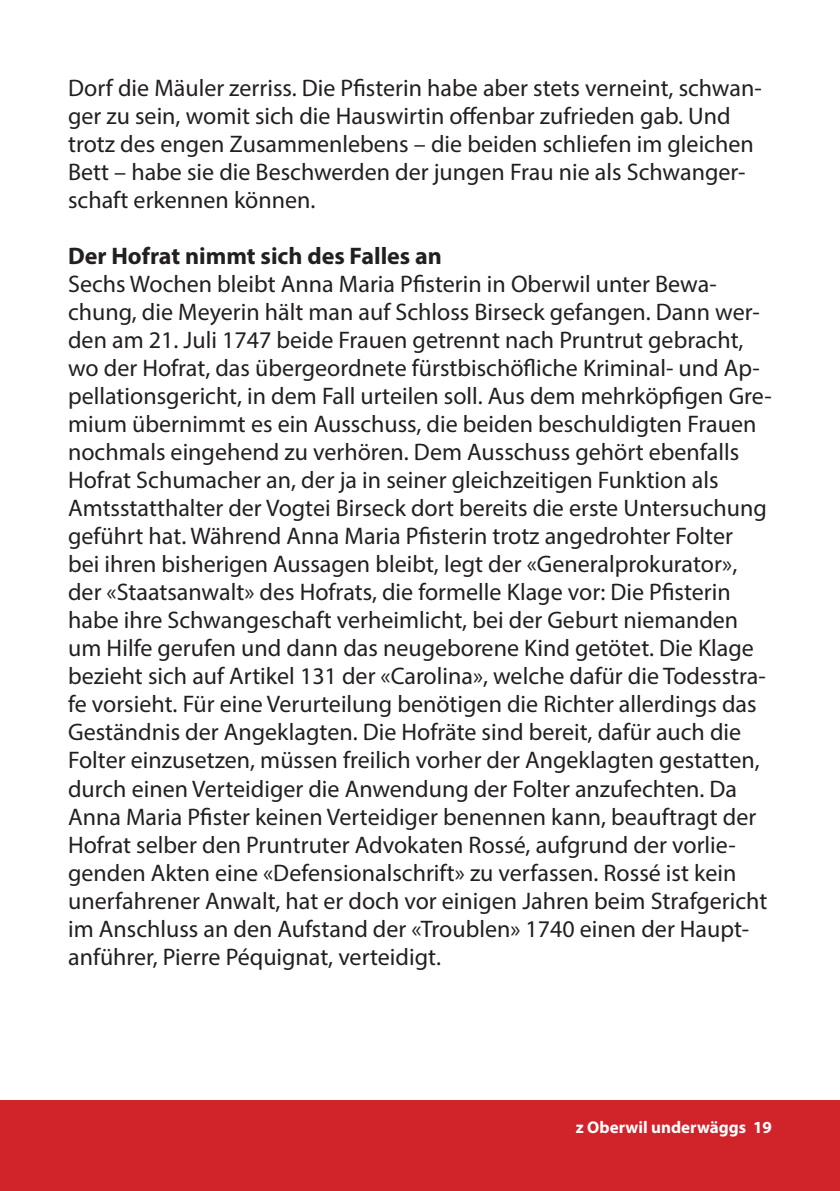
<style>
.page{position:relative;width:840px;height:1191px;background:#fff}
.page>*{position:absolute;margin:0;border:0;box-sizing:border-box;transform-origin:0 0}
.t1{font:24px/28px "Myriad Pro";color:#231f20}
.t2{font:700 24px "Myriad Pro";color:#231f20}
.t3{font:700 17px "Myriad Pro";color:#fff}
</style>
<div class="page">
<div style="left:0;top:1100px;width:839px;height:91px;background:#d1232a"></div>
<p class="t1" style="left:68px;top:74px;width:694px">Dorf die Mäuler zerriss. Die Pfisterin habe aber stets verneint, schwan&shy;ger zu sein, womit sich die Hauswirtin offenbar zufrieden gab. Und trotz des engen Zusammenlebens – die beiden schliefen im gleichen Bett – habe sie die Beschwerden der jungen Frau nie als Schwanger&shy;schaft erkennen können.</p>
<p class="t2" style="left:68px;top:240px;width:375px">Der Hofrat nimmt sich des Falles an</p>
<p class="t1" style="left:68px;top:270px;width:704px">Sechs Wochen bleibt Anna Maria Pfisterin in Oberwil unter Bewa&shy;chung, die Meyerin hält man auf Schloss Birseck gefangen. Dann wer&shy;den am 21. Juli 1747 beide Frauen getrennt nach Pruntrut gebracht, wo der Hofrat, das übergeordnete fürstbischöfliche Kriminal- und Ap&shy;pellationsgericht, in dem Fall urteilen soll. Aus dem mehrköpfigen Gre&shy;mium übernimmt es ein Ausschuss, die beiden beschuldigten Frauen nochmals eingehend zu verhören. Dem Ausschuss gehört ebenfalls Hofrat Schumacher an, der ja in seiner gleichzeitigen Funktion als Amtsstatthalter der Vogtei Birseck dort bereits die erste Untersuchung geführt hat. Während Anna Maria Pfisterin trotz angedrohter Folter<br>bei ihren bisherigen Aussagen bleibt, legt der «Generalprokurator», der «Staatsanwalt» des Hofrats, die formelle Klage vor: Die Pfisterin habe ihre Schwangeschaft verheimlicht, bei der Geburt niemanden um Hilfe gerufen und dann das neugeborene Kind getötet. Die Klage bezieht sich auf Artikel 131 der «Carolina», welche dafür die Todesstra&shy;fe vorsieht. Für eine Verurteilung benötigen die Richter allerdings das Geständnis der Angeklagten. Die Hofräte sind bereit, dafür auch die Folter einzusetzen, müssen freilich vorher der Angeklagten gestatten, durch einen Verteidiger die Anwendung der Folter anzufechten. Da Anna Maria Pfister keinen Verteidiger benennen kann, beauftragt der Hofrat selber den Pruntruter Advokaten Rossé, aufgrund der vorlie&shy;genden Akten eine «Defensionalschrift» zu verfassen. Rossé ist kein unerfahrener Anwalt, hat er doch vor einigen Jahren beim Strafgericht im Anschluss an den Aufstand der «Troublen» 1740 einen der Haupt&shy;anführer, Pierre Péquignat, verteidigt.</p>
<p class="t3" style="left:575px;top:1116px;width:197px">z Oberwil underwäggs 19</p>
</div>
